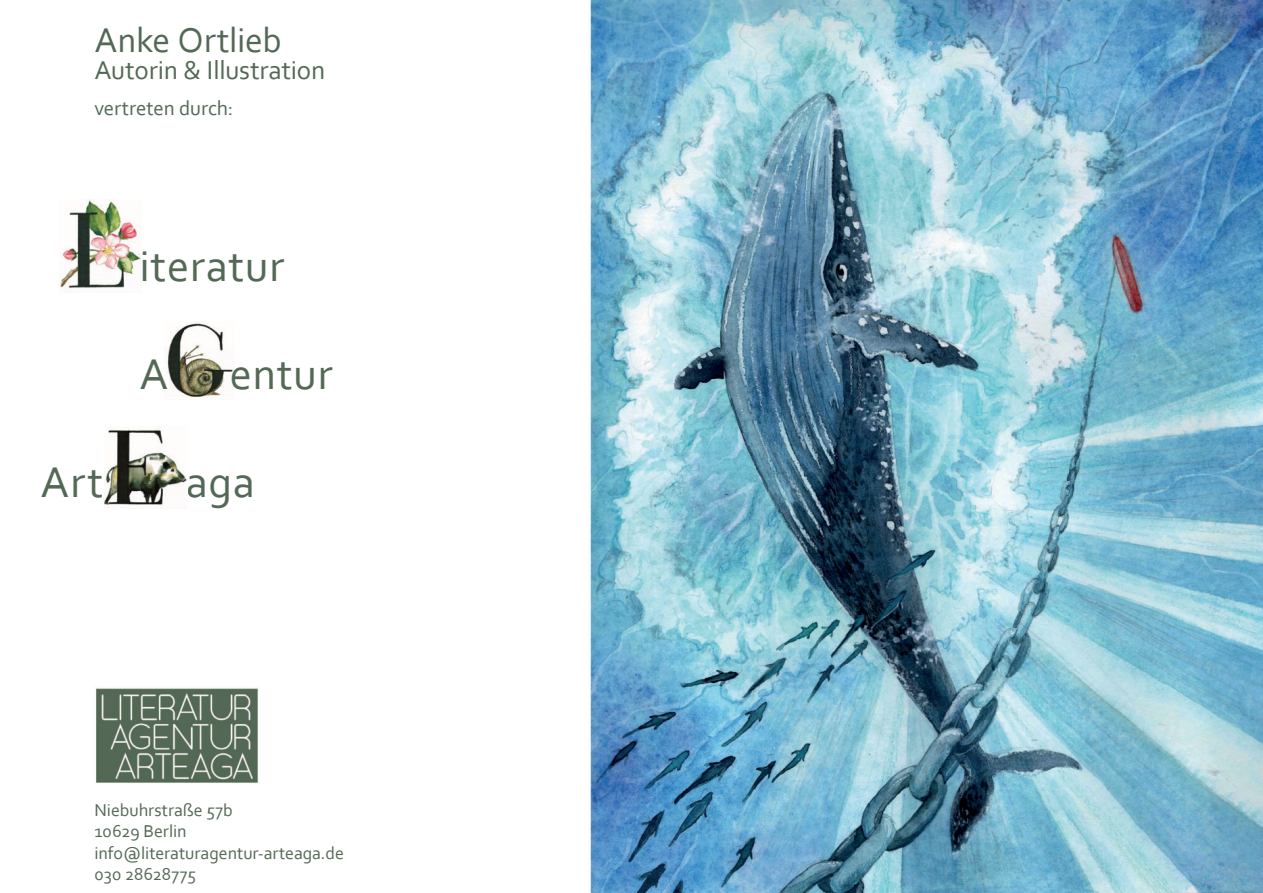
<style>
.page{position:relative;width:1263px;height:893px;background:#fff}
.page>*{position:absolute;margin:0;border:0;box-sizing:border-box;transform-origin:0 0}
.t1{font:45px "Corbel";letter-spacing:.015em;color:#536955}
.t2{font:36px "Corbel";letter-spacing:-.01em;color:#536955}
.t3{font:27px "Corbel";letter-spacing:-.005em;color:#536955}
.t4{font:21px "Corbel";letter-spacing:-.005em;color:#536955}
.t5{font:18px/21.6px "Corbel";letter-spacing:-.005em;color:#536955}
</style>
<div class="page">
<img style="left:167px;top:323px;width:68px;height:75px">
<img style="left:104px;top:428px;width:83px;height:80px">
<img style="left:59px;top:200px;width:82px;height:92px">
<img style="left:95px;top:688px;width:163px;height:95px">
<img style="left:590px;top:0;width:673px;height:893px">
<h2 class="t2" style="left:94px;top:26px;width:189px">Anke Ortlieb</h2>
<h3 class="t3" style="left:94px;top:60px;width:233px">Autorin &amp; Illustration</h3>
<p class="t4" style="left:94px;top:100px;width:140px">vertreten durch:</p>
<h1 class="t1" style="left:139px;top:249px;width:146px">iteratur</h1>
<h1 class="t1" style="left:139px;top:357px;width:30px">A</h1>
<h1 class="t1" style="left:230px;top:357px;width:104px">entur</h1>
<h1 class="t1" style="left:40px;top:465px;width:65px">Art</h1>
<h1 class="t1" style="left:186px;top:465px;width:71px">aga</h1>
<p class="t5" style="left:94px;top:800px;width:251px">Niebuhrstraße 57b<br>10629 Berlin info@literaturagentur-arteaga.de<br>030 28628775</p>
</div>
